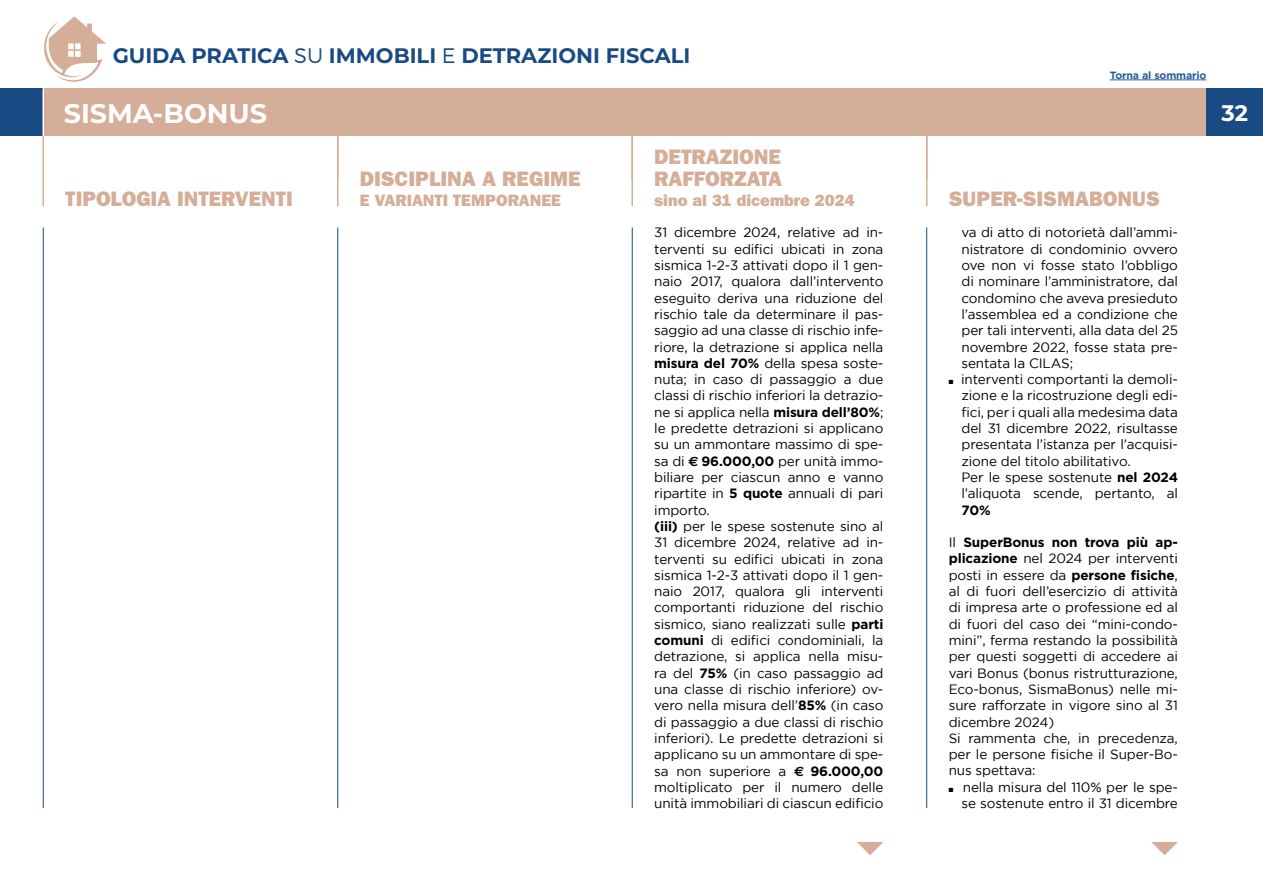
<style>
.page{position:relative;width:1263px;height:893px;background:#fff}
.page>*{position:absolute;margin:0;border:0;box-sizing:border-box;transform-origin:0 0}
.t1{font:700 27px "Montserrat";color:#fff}
.t2{font:700 22.5px "Montserrat";color:#fff}
.t3{font:21px/22.5px "ITC Franklin Gothic Std Hvy";color:#d5ae9a}
.t4{font:700 21px "Montserrat";color:#194a83}
.t5{font:16.5px "ITC Franklin Gothic Std Hvy";color:#d5ae9a}
.t6{font:13.5px/16.4px "Gotham";letter-spacing:-.01em;color:#000}
.t7{font:700 13.5px "Gotham";color:#000}
.t8{font:700 10.5px "Gotham";letter-spacing:-.01em;color:#275b9b}
.s1{font-weight:300}
.s2{font-weight:700}
.s3{font-family:"Euro Sans";font-weight:700}
</style>
<div class="page">
<svg style="left:857px;top:842px;width:26px;height:13px"></svg>
<hr style="left:926px;top:227px;width:1px;height:581px;background:#194a83">
<hr style="left:632px;top:227px;width:1px;height:581px;background:#194a83">
<hr style="left:337px;top:227px;width:1px;height:581px;background:#194a83">
<hr style="left:43px;top:227px;width:1px;height:581px;background:#194a83">
<div style="left:0;top:89px;width:43px;height:47px;background:#194a83"></div>
<div style="left:44px;top:89px;width:1162px;height:47px;background:#d5ae9a"></div>
<svg style="left:44px;top:16px;width:62px;height:66px"></svg>
<hr style="left:43px;top:136px;width:1px;height:70px;background:#d5ae9a">
<div style="left:1206px;top:89px;width:57px;height:47px;background:#194a83"></div>
<hr style="left:1110px;top:80px;width:96px;height:1px;background:#275b9b">
<hr style="left:926px;top:136px;width:1px;height:70px;background:#d5ae9a">
<hr style="left:631px;top:136px;width:2px;height:70px;background:#d5ae9a">
<hr style="left:337px;top:136px;width:1px;height:70px;background:#d5ae9a">
<svg style="left:1151px;top:842px;width:27px;height:13px"></svg>
<h3 class="t4" style="left:113px;top:41px;width:579px">GUIDA PRATICA <span class="s1">SU</span> IMMOBILI <span class="s1">E</span> DETRAZIONI FISCALI</h3>
<p class="t8" style="left:1110px;top:68px;width:98px">Torna al sommario</p>
<h1 class="t1" style="left:64px;top:94px;width:205px">SISMA-BONUS</h1>
<h2 class="t2" style="left:1221px;top:97px;width:28px">32</h2>
<h3 class="t3" style="left:360px;top:168px;width:222px">DISCIPLINA A REGIME</h3>
<h3 class="t3" style="left:65px;top:188px;width:229px">TIPOLOGIA INTERVENTI</h3>
<p class="t5" style="left:360px;top:191px;width:203px">E VARIANTI TEMPORANEE</p>
<h3 class="t3" style="left:654px;top:146px;width:129px">DETRAZIONE<br>RAFFORZATA</h3>
<p class="t5" style="left:654px;top:191px;width:202px">sino al 31 dicembre 2024</p>
<p class="t6" style="left:654px;top:224px;width:231px">31 dicembre 2024, relative ad in&shy;terventi su edifici ubicati in zona sismica 1-2-3 attivati dopo il 1 gen&shy;naio 2017, qualora dall’intervento eseguito deriva una riduzione del rischio tale da determinare il pas&shy;saggio ad una classe di rischio infe&shy;riore, la detrazione si applica nella <span class="s2">misura del 70%</span> della spesa soste&shy;nuta; in caso di passaggio a due classi di rischio inferiori la detrazio&shy;ne si applica nella <span class="s2">misura dell’80%</span>; le predette detrazioni si applicano su un ammontare massimo di spe&shy;sa di <span class="s3">€</span> <span class="s2">96.000,00</span> per unità immo&shy;biliare per ciascun anno e vanno ripartite in <span class="s2">5 quote</span> annuali di pari importo.<br><span class="s2">(iii)</span> per le spese sostenute sino al 31 dicembre 2024, relative ad in&shy;terventi su edifici ubicati in zona sismica 1-2-3 attivati dopo il 1 gen&shy;naio 2017, qualora gli interventi comportanti riduzione del rischio sismico, siano realizzati sulle <span class="s2">parti comuni</span> di edifici condominiali, la detrazione, si applica nella misu&shy;ra del <span class="s2">75%</span> (in caso passaggio ad una classe di rischio inferiore) ov&shy;vero nella misura dell’<span class="s2">85%</span> (in caso di passaggio a due classi di rischio inferiori). Le predette detrazioni si applicano su un ammontare di spe&shy;sa non superiore a <span class="s3">€</span> <span class="s2">96.000,00 </span>moltiplicato per il numero delle unità immobiliari di ciascun edificio</p>
<h3 class="t3" style="left:949px;top:188px;width:213px">SUPER-SISMABONUS</h3>
<p class="t6" style="left:961px;top:224px;width:218px;text-align:justify">va di atto di notorietà dall’ammi&shy;nistratore di condominio ovvero ove non vi fosse stato l’obbligo di nominare l’amministratore, dal condomino che aveva presieduto l’assemblea ed a condizione che per tali interventi, alla data del 25 novembre 2022, fosse stata pre&shy;sentata la CILAS;</p>
<p class="t6" style="left:961px;top:371px;width:218px;text-indent:-13px">■ interventi comportanti la demoli&shy;zione e la ricostruzione degli edi&shy;fici, per i quali alla medesima data del 31 dicembre 2022, risultasse presentata l’istanza per l’acquisi&shy;zione del titolo abilitativo.<br>Per le spese sostenute <span class="s2">nel 2024 </span>l’aliquota scende, pertanto, al</p>
<p class="t7" style="left:961px;top:501px;width:31px">70%</p>
<p class="t6" style="left:949px;top:534px;width:231px">Il <span class="s2">SuperBonus non trova più ap&shy;plicazione</span> nel 2024 per interventi posti in essere da <span class="s2">persone fisiche</span>, al di fuori dell’esercizio di attività di impresa arte o professione ed al di fuori del caso dei “mini-condo&shy;mini”, ferma restando la possibilità per questi soggetti di accedere ai vari Bonus (bonus ristrutturazione,<br>Eco-bonus, SismaBonus) nelle mi&shy;sure rafforzate in vigore sino al 31 dicembre 2024)<br>Si rammenta che, in precedenza, per le persone fisiche il Super-Bo&shy;nus spettava:</p>
<p class="t6" style="left:949px;top:778px;width:231px;text-align:right">■ nella misura del 110% per le spe&shy;se sostenute entro il 31 dicembre</p>
</div>
